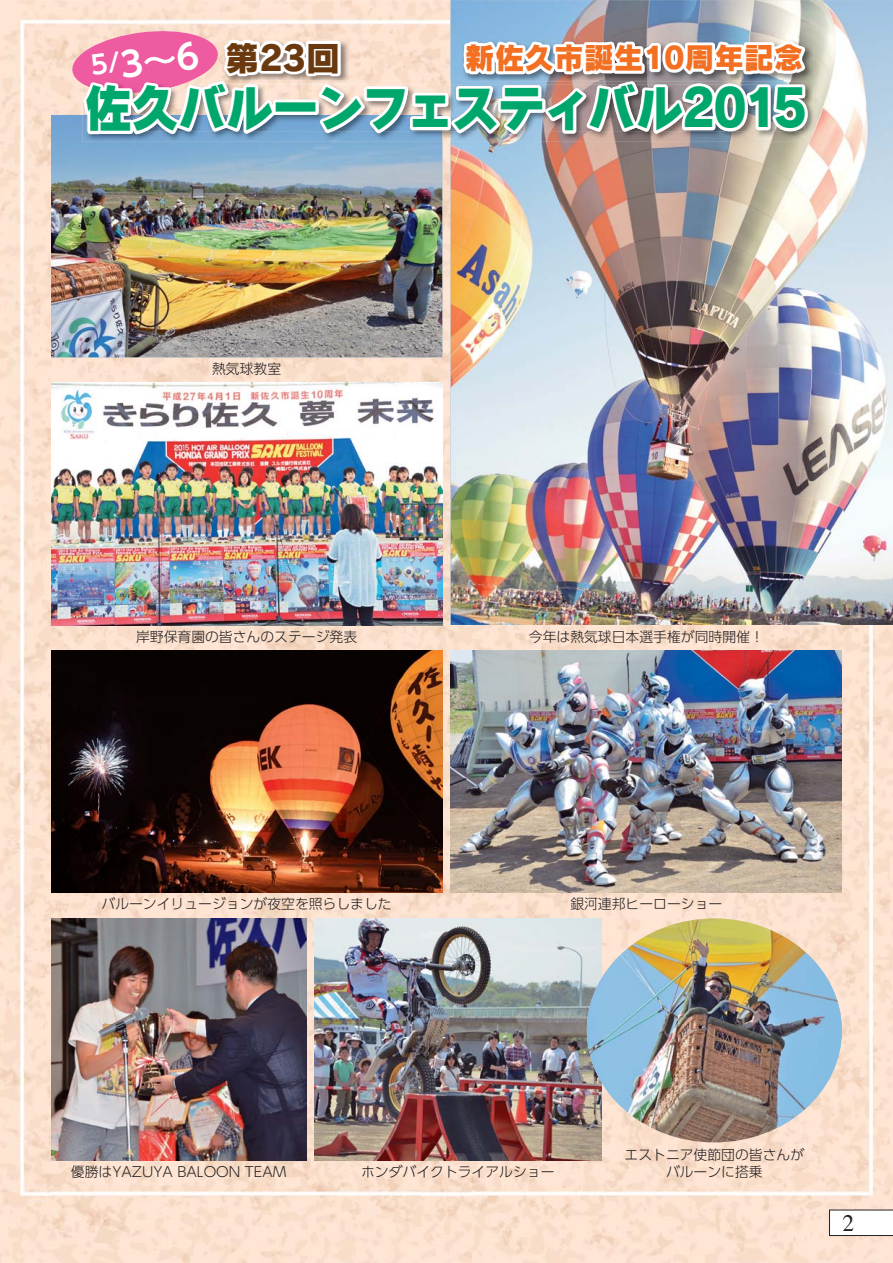
<style>
.page{position:relative;width:893px;height:1263px;background:#fff}
.page>*{position:absolute;margin:0;border:0;box-sizing:border-box;transform-origin:0 0}
.t1{font:51px "Rodin Wanpaku Pro EB 90 msp RKSJ H";letter-spacing:-.05em;color:#00a76d;scale:.95 1}
.t2{font:34.05px "UD Shin Go Pro De Bold 90 msp RKSJ H";color:#fff}
.t3{font:34.05px "Rodin Wanpaku Pro EB 90 msp RKSJ H";color:#6b390f}
.t4{font:29.7px "Rodin Wanpaku Pro EB 90 msp RKSJ H";color:#f36f21}
.t5{font:23.4px "Times";color:#231f20}
.t6{font:13.8px/17px "UD Shin Go Pro Light 90 msp RKSJ H";color:#231f20;text-align:center}
</style>
<div class="page">
<img style="left:0;top:0;width:105px;height:157px">
<img style="left:420px;top:142px;width:52px;height:1121px">
<img style="left:0;top:157px;width:52px;height:1106px">
<img style="left:52px;top:357px;width:368px;height:906px">
<img style="left:472px;top:625px;width:421px;height:638px">
<img style="left:315px;top:918px;width:286px;height:243px">
<img style="left:51px;top:115px;width:391px;height:242px">
<img style="left:451px;top:0;width:442px;height:625px">
<img style="left:51px;top:383px;width:391px;height:242px">
<img style="left:51px;top:651px;width:391px;height:242px">
<img style="left:451px;top:651px;width:391px;height:242px">
<img style="left:51px;top:918px;width:255px;height:243px">
<img style="left:587px;top:918px;width:255px;height:224px;border-radius:50%">
<img style="left:442px;top:80px;width:373px;height:62px">
<img style="left:82px;top:134px;width:360px;height:8px">
<img style="left:70px;top:9px;width:740px;height:125px">
<svg style="left:829px;top:1210px;width:64px;height:26px"></svg>
<h2 class="t2" style="left:90px;top:56px;width:110px;rotate:-7deg"><sup>5/</sup>3～6</h2>
<h1 class="t1" style="left:84px;top:89px;width:762px">佐久バルーンフェスティバル2015</h1>
<h2 class="t3" style="left:225px;top:45px;width:116px">第23回</h2>
<h3 class="t4" style="left:465px;top:47px;width:340px">新佐久市誕生10周年記念</h3>
<p class="t6" style="left:212px;top:362px;width:71px">熱気球教室</p>
<p class="t6" style="left:136px;top:630px;width:223px">岸野保育園の皆さんのステージ発表</p>
<p class="t6" style="left:529px;top:630px;width:236px">今年は熱気球日本選手権が同時開催！</p>
<p class="t6" style="left:102px;top:898px;width:292px">バルーンイリュージョンが夜空を照らしました</p>
<p class="t6" style="left:570px;top:898px;width:153px">銀河連邦ヒーローショー</p>
<p class="t6" style="left:71px;top:1165px;width:217px">優勝はYAZUYA BALOON TEAM</p>
<p class="t6" style="left:361px;top:1165px;width:195px">ホンダバイクトライアルショー</p>
<p class="t6" style="left:624px;top:1148px;width:181px">エストニア使節団の皆さんがバルーンに搭乗</p>
<h3 class="t5" style="left:842px;top:1213px;width:13px">2</h3>
</div>
